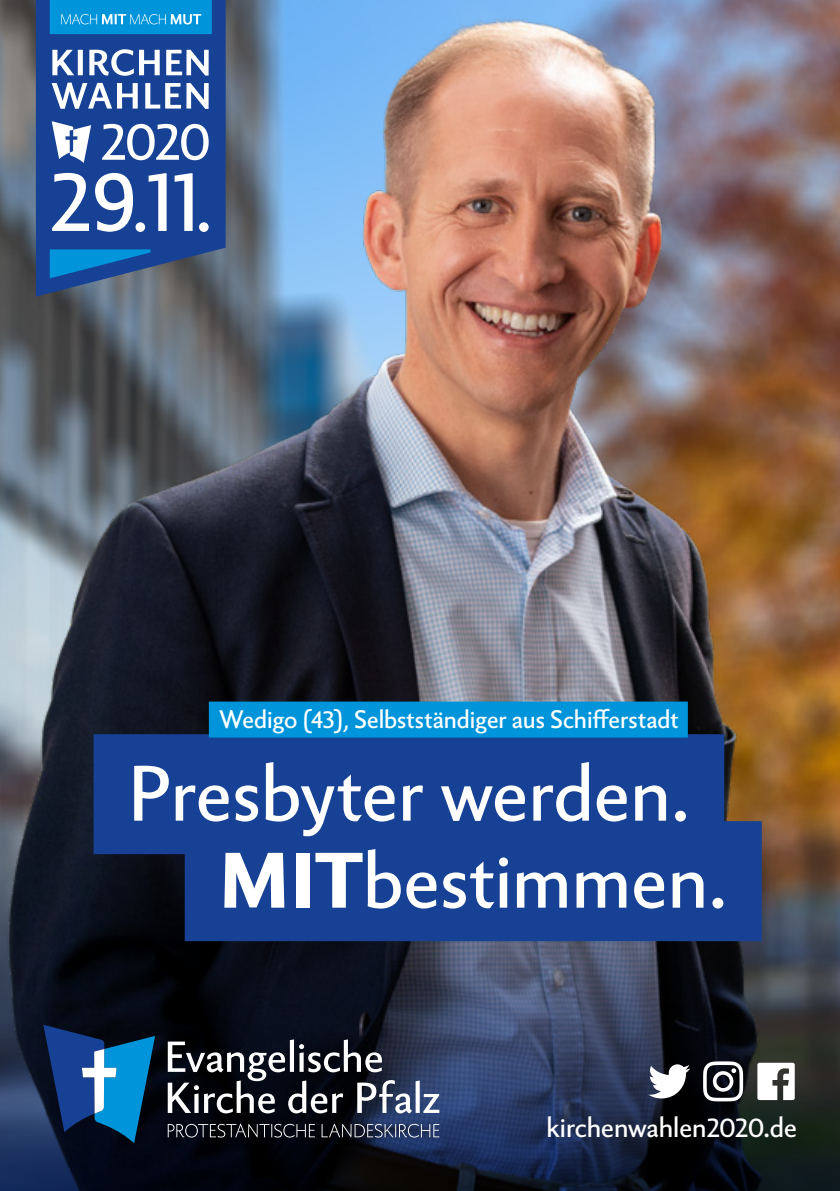
<style>
.page{position:relative;width:840px;height:1191px;background:#fff}
.page>*{position:absolute;margin:0;border:0;box-sizing:border-box;transform-origin:0 0}
.t1{font:75.6px/87px "Berling Nova Sans Pro";color:#fff}
.t2{font:27px "Berling Nova Sans Pro";letter-spacing:-.005em;color:#fff}
.t3{font:24.4px "Berling Nova Sans Pro";color:#fff}
.s1{font-weight:800}
</style>
<div class="page">
<img style="left:0;top:0;width:839px;height:804px">
<svg style="left:0;top:804px;width:839px;height:387px;background:#1f2534"></svg>
<svg style="left:168px;top:1123px;width:271px;height:14px;background:#373c4a"></svg>
<svg style="left:168px;top:1039px;width:271px;height:74px"></svg>
<svg style="left:43px;top:1024px;width:112px;height:119px;background:#184f7e"></svg>
<svg style="left:648px;top:1064px;width:41px;height:34px"></svg>
<svg style="left:757px;top:1062px;width:37px;height:38px"></svg>
<svg style="left:702px;top:1061px;width:40px;height:40px"></svg>
<svg style="left:36px;top:0;width:189px;height:297px;background:#2c4d8a"></svg>
<svg style="left:50px;top:0;width:162px;height:278px;background:#1864a8"></svg>
<svg style="left:52px;top:14px;width:156px;height:218px"></svg>
<div style="left:93px;top:734px;width:630px;height:120px;background:#164194"></div>
<div style="left:185px;top:821px;width:576px;height:120px;background:#164194"></div>
<div style="left:209px;top:701px;width:478px;height:36px;background:#0095db"></div>
<p class="t3" style="left:219px;top:701px;width:460px">Wedigo (43), Selbstständiger aus Schifferstadt</p>
<h1 class="t1" style="left:218px;top:744px;width:510px;text-indent:-91px">Presbyter werden.<br><span class="s1">MIT</span>bestimmen.</h1>
<p class="t2" style="left:546px;top:1107px;width:252px">kirchenwahlen2020.de</p>
</div>
